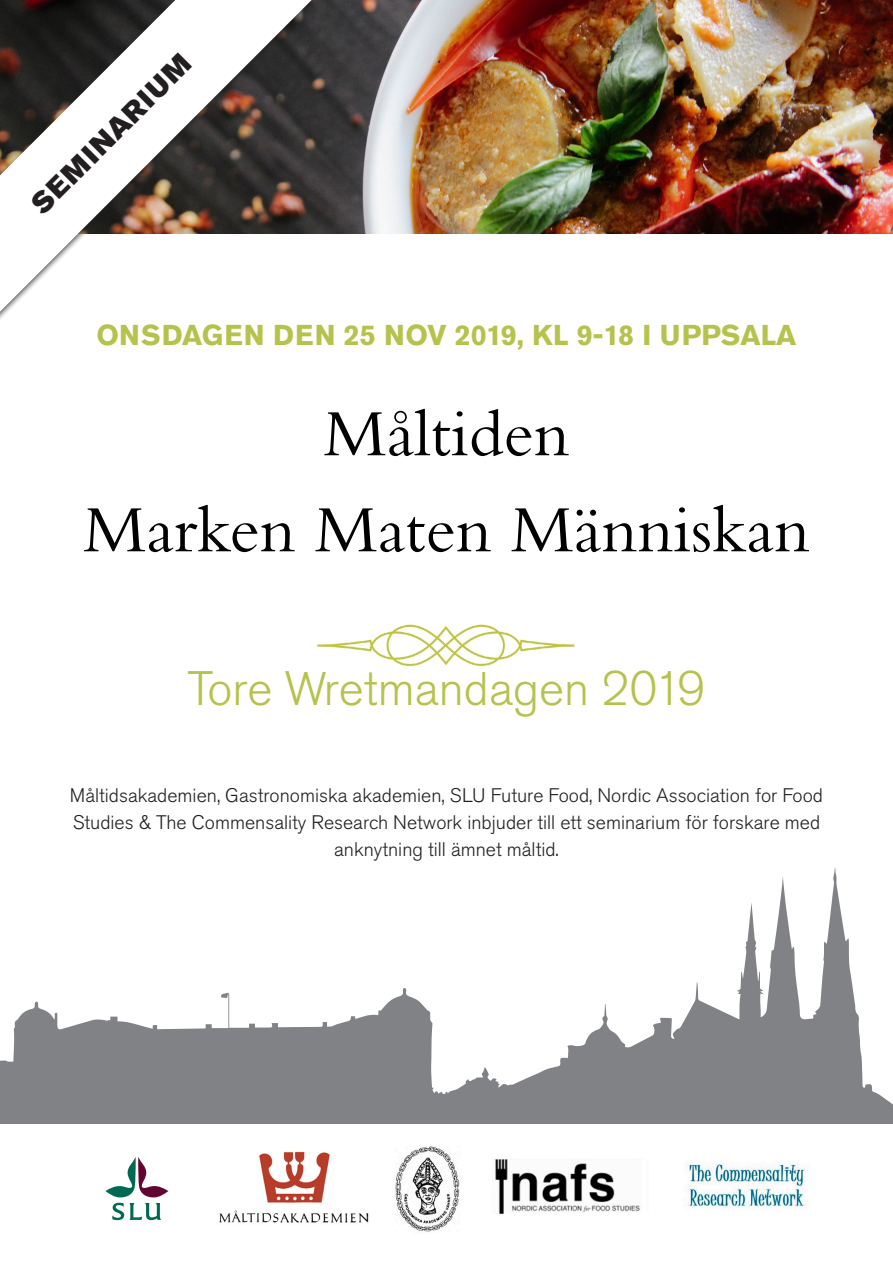
<style>
.page{position:relative;width:893px;height:1263px;background:#fff}
.page>*{position:absolute;margin:0;border:0;box-sizing:border-box;transform-origin:0 0}
.Heading_2{font:69px "Bembo Std";color:#000}
.Heading_2-2{font:300 48px "Akzidenz Grotesk Std";color:#b5c24c}
.Heading_2-3{font:700 28.5px "Akzidenz Grotesk Std";color:#b5c24c}
.t1{font:28.5px "Akzidenz Grotesk Std Super";color:#231f20}
.Heading_2-4{font:300 19.5px/27px "Akzidenz Grotesk Std";color:#231f20;text-align:center}
</style>
<div class="page">
<img style="left:331px;top:0;width:562px;height:234px">
<div style="left:0;top:0;width:331px;height:331px;background:#231f20;opacity:.75"></div>
<svg style="left:0;top:0;width:312px;height:312px"></svg>
<svg style="left:0;top:868px;width:893px;height:255px"></svg>
<img style="left:219px;top:1146px;width:588px;height:86px">
<img style="left:317px;top:624px;width:258px;height:43px">
<svg style="left:106px;top:1157px;width:62px;height:40px"></svg>
<svg style="left:112px;top:1203px;width:49px;height:17px"></svg>
<p class="t1" style="left:24px;top:197px;width:214px;rotate:-45deg">SEMINARIUM</p>
<p class="Heading_2-3" style="left:97px;top:318px;width:701px">ONSDAGEN DEN 25 NOV 2019, KL 9-18 I UPPSALA</p>
<p class="Heading_2" style="left:324px;top:393px;width:247px">Måltiden</p>
<p class="Heading_2" style="left:83px;top:489px;width:728px">Marken Maten Människan</p>
<p class="Heading_2-2" style="left:187px;top:661px;width:520px">Tore Wretmandagen 2019</p>
<p class="Heading_2-4" style="left:70px;top:782px;width:755px">Måltidsakademien, Gastronomiska akademien, SLU Future Food, Nordic Association for Food<br>Studies &amp; The Commensality Research Network inbjuder till ett seminarium för forskare med anknytning till ämnet måltid.</p>
</div>
